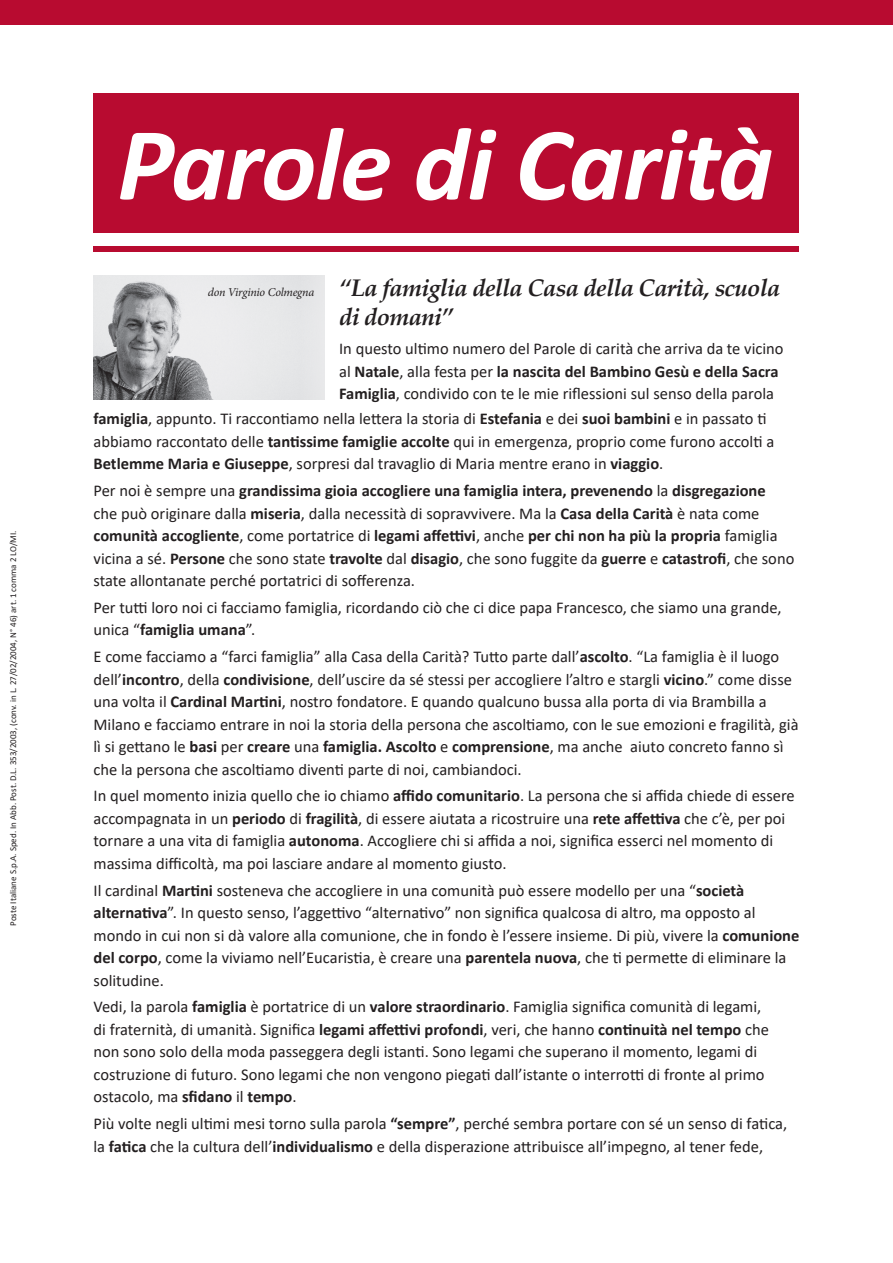
<style>
.page{position:relative;width:893px;height:1263px;background:#fff}
.page>*{position:absolute;margin:0;border:0;box-sizing:border-box;transform-origin:0 0}
.t1{font:italic 700 105px "Calibri";letter-spacing:-.01em;color:#fff}
.t2{font:italic 700 24px/28.8px "Palatino Linotype";letter-spacing:-.03em;color:#231f20}
.No_Spacing{font:16.5px/22.5px "Calibri";color:#231f20}
.t3{font:italic 12px "Minion Pro";letter-spacing:-.02em;color:#231f20}
.No_Spacing-2{font:9px "Calibri";color:#231f20}
.s1{font-weight:700}
</style>
<div class="page">
<img style="left:94px;top:275px;width:231px;height:125px">
<div style="left:94px;top:94px;width:705px;height:139px;background:#b80b30"></div>
<div style="left:94px;top:247px;width:705px;height:5px;background:#b80b30"></div>
<div style="left:0;top:0;width:893px;height:24px;background:#b80b30"></div>
<p class="No_Spacing-2" style="left:7px;top:926px;width:397px;rotate:-90deg">Poste Italiane S.p.A. Sped. In Abb. Post. D.L. 353/2003, (conv. in L. 27/02/2004, N° 46) art. 1 comma 2 LO/MI.</p>
<p class="t1" style="left:117px;top:90px;width:657px">Parole di Carità</p>
<p class="t3" style="left:208px;top:284px;width:108px">don Virginio Colmegna</p>
<p class="t2" style="left:339px;top:273px;width:443px">“La famiglia della Casa della Carità, scuola di domani”</p>
<p class="No_Spacing" style="left:339px;top:337px;width:446px">In questo ultimo numero del Parole di carità che arriva da te vicino al <span class="s1">Natale</span>, alla festa per <span class="s1">la nascita del Bambino Gesù e della Sacra<br>Famiglia</span>, condivido con te le mie riflessioni sul senso della parola</p>
<p class="No_Spacing" style="left:94px;top:407px;width:682px"><span class="s1">famiglia</span>, appunto. Ti raccontiamo nella lettera la storia di <span class="s1">Estefania</span> e dei <span class="s1">suoi bambini</span> e in passato ti abbiamo raccontato delle <span class="s1">tantissime famiglie accolte</span> qui in emergenza, proprio come furono accolti a<br><span class="s1">Betlemme Maria e Giuseppe</span>, sorpresi dal travaglio di Maria mentre erano in <span class="s1">viaggio</span>.</p>
<p class="No_Spacing" style="left:94px;top:479px;width:702px">Per noi è sempre una <span class="s1">grandissima gioia accogliere una famiglia intera, prevenendo</span> la <span class="s1">disgregazione<br></span>che può originare dalla <span class="s1">miseria</span>, dalla necessità di sopravvivere. Ma la <span class="s1">Casa della Carità</span> è nata come <span class="s1">comunità accogliente</span>, come portatrice di <span class="s1">legami affettivi</span>, anche <span class="s1">per chi non ha più la propria</span> famiglia vicina a sé. <span class="s1">Persone</span> che sono state <span class="s1">travolte</span> dal <span class="s1">disagio</span>, che sono fuggite da <span class="s1">guerre</span> e <span class="s1">catastrofi</span>, che sono state allontanate perché portatrici di sofferenza.</p>
<p class="No_Spacing" style="left:94px;top:596px;width:690px">Per tutti loro noi ci facciamo famiglia, ricordando ciò che ci dice papa Francesco, che siamo una grande, unica “<span class="s1">famiglia umana</span>”.</p>
<p class="No_Spacing" style="left:94px;top:645px;width:706px">E come facciamo a “farci famiglia” alla Casa della Carità? Tutto parte dall’<span class="s1">ascolto</span>. “La famiglia è il luogo dell’<span class="s1">incontro</span>, della <span class="s1">condivisione</span>, dell’uscire da sé stessi per accogliere l’altro e stargli <span class="s1">vicino</span>.” come disse una volta il <span class="s1">Cardinal Martini</span>, nostro fondatore. E quando qualcuno bussa alla porta di via Brambilla a Milano e facciamo entrare in noi la storia della persona che ascoltiamo, con le sue emozioni e fragilità, già lì si gettano le <span class="s1">basi</span> per <span class="s1">creare</span> una <span class="s1">famiglia. Ascolto</span> e <span class="s1">comprensione</span>, ma anche aiuto concreto fanno sì che la persona che ascoltiamo diventi parte di noi, cambiandoci.</p>
<p class="No_Spacing" style="left:94px;top:784px;width:703px">In quel momento inizia quello che io chiamo <span class="s1">affido comunitario</span>. La persona che si affida chiede di essere accompagnata in un <span class="s1">periodo</span> di <span class="s1">fragilità</span>, di essere aiutata a ricostruire una <span class="s1">rete affettiva</span> che c’è, per poi tornare a una vita di famiglia <span class="s1">autonoma</span>. Accogliere chi si affida a noi, significa esserci nel momento di massima difficoltà, ma poi lasciare andare al momento giusto.</p>
<p class="No_Spacing" style="left:94px;top:878px;width:707px">Il cardinal <span class="s1">Martini</span> sosteneva che accogliere in una comunità può essere modello per una “<span class="s1">società alternativa</span>”. In questo senso, l’aggettivo “alternativo” non significa qualcosa di altro, ma opposto al mondo in cui non si dà valore alla comunione, che in fondo è l’essere insieme. Di più, vivere la <span class="s1">comunione del corpo</span>, come la viviamo nell’Eucaristia, è creare una <span class="s1">parentela nuova</span>, che ti permette di eliminare la solitudine.</p>
<p class="No_Spacing" style="left:94px;top:995px;width:677px">Vedi, la parola <span class="s1">famiglia</span> è portatrice di un <span class="s1">valore straordinario</span>. Famiglia significa comunità di legami, di fraternità, di umanità. Significa <span class="s1">legami affettivi profondi</span>, veri, che hanno <span class="s1">continuità nel tempo</span> che non sono solo della moda passeggera degli istanti. Sono legami che superano il momento, legami di costruzione di futuro. Sono legami che non vengono piegati dall’istante o interrotti di fronte al primo ostacolo, ma <span class="s1">sfidano</span> il <span class="s1">tempo</span>.</p>
<p class="No_Spacing" style="left:94px;top:1112px;width:695px">Più volte negli ultimi mesi torno sulla parola <span class="s1">“sempre”</span>, perché sembra portare con sé un senso di fatica, la <span class="s1">fatica</span> che la cultura dell’<span class="s1">individualismo</span> e della disperazione attribuisce all’impegno, al tener fede,</p>
</div>
